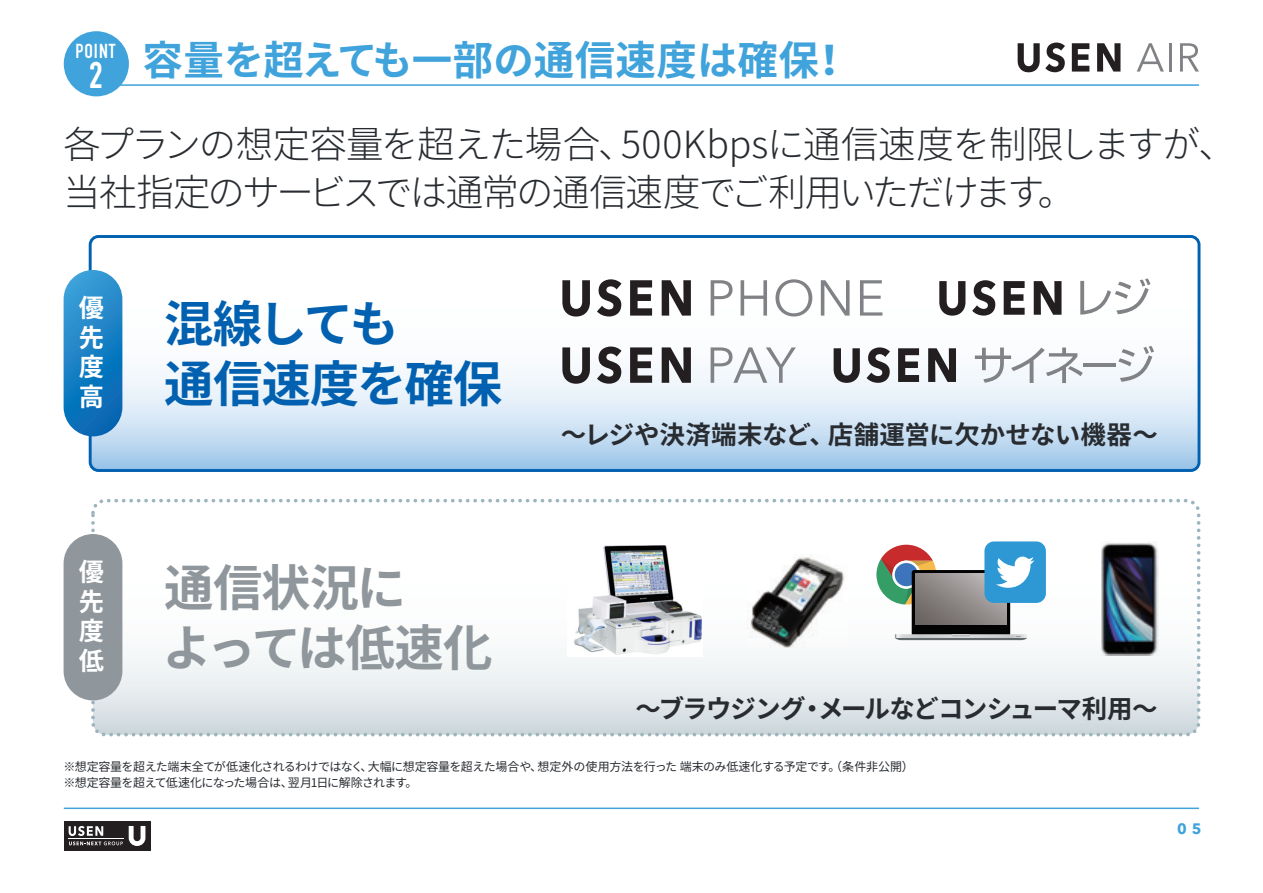
<style>
.page{position:relative;width:1263px;height:893px;background:#fff}
.page>*{position:absolute;margin:0;border:0;box-sizing:border-box;transform-origin:0 0}
.t1{font:700 49.5px/60px "Noto Sans CJ Kjp";letter-spacing:-.035em;color:#0161b0}
.t2{font:700 49.5px/60px "Noto Sans CJ Kjp";letter-spacing:-.025em;color:#90979c}
.t3{font:700 40.5px "Noto Sans CJ Kjp";letter-spacing:.005em;color:#40a3db}
.t4{font:300 37.5px/48px "Noto Sans CJ Kjp";letter-spacing:-.04em;color:#282c31}
.t5{font:700 25.5px "Noto Sans CJ Kjp";color:#282c31}
.t6{font:700 25.5px "Noto Sans CJ Kjp";letter-spacing:-.055em;color:#282c31}
.t7{font:700 25.2px/29.7px "Noto Sans CJ Kjp";color:#fff;text-align:justify}
.t8{font:700 19.95px "DIN Condensed";letter-spacing:.05em;color:#fff}
.t9{font:700 15px "Avenir Next LT Pro";color:#40a3db}
.t10{font:12px/16.5px "Noto Sans CJ Kjp";letter-spacing:-.03em;color:#282c31}
</style>
<div class="page">
<svg style="left:96px;top:504px;width:1099px;height:227px"></svg>
<div style="left:91px;top:499px;width:1109px;height:237px;border:4px dashed #9bb4bd;border-radius:12px"></div>
<svg style="left:90px;top:236px;width:1107px;height:233px"></svg>
<div style="left:89px;top:235px;width:1112px;height:237px;border:3px solid #0161b0;border-radius:8px"></div>
<svg style="left:64px;top:270px;width:58px;height:166px;background:#1a80c4"></svg>
<div style="left:64px;top:534px;width:58px;height:166px;background:#90979c;border-radius:29px"></div>
<div style="left:984px;top:541px;width:62px;height:62px;background:#2d98d4;border-radius:10px"></div>
<svg style="left:876px;top:544px;width:158px;height:96px"></svg>
<img style="left:568px;top:545px;width:135px;height:111px">
<img style="left:747px;top:554px;width:101px;height:93px">
<img style="left:1101px;top:541px;width:57px;height:114px">
<svg style="left:562px;top:280px;width:28px;height:36px"></svg>
<svg style="left:597px;top:279px;width:25px;height:37px"></svg>
<svg style="left:630px;top:280px;width:22px;height:35px"></svg>
<svg style="left:662px;top:280px;width:29px;height:35px"></svg>
<svg style="left:711px;top:280px;width:22px;height:35px"></svg>
<svg style="left:741px;top:280px;width:26px;height:35px"></svg>
<svg style="left:776px;top:279px;width:36px;height:37px"></svg>
<svg style="left:821px;top:280px;width:29px;height:35px"></svg>
<svg style="left:860px;top:280px;width:22px;height:35px"></svg>
<svg style="left:939px;top:281px;width:27px;height:34px"></svg>
<svg style="left:972px;top:280px;width:24px;height:35px"></svg>
<svg style="left:1004px;top:281px;width:21px;height:34px"></svg>
<svg style="left:1034px;top:281px;width:28px;height:34px"></svg>
<svg style="left:1080px;top:278px;width:70px;height:36px"></svg>
<svg style="left:562px;top:347px;width:28px;height:37px"></svg>
<svg style="left:597px;top:346px;width:25px;height:37px"></svg>
<svg style="left:630px;top:347px;width:22px;height:36px"></svg>
<svg style="left:662px;top:347px;width:29px;height:36px"></svg>
<svg style="left:711px;top:347px;width:85px;height:36px"></svg>
<svg style="left:834px;top:348px;width:26px;height:35px"></svg>
<svg style="left:867px;top:347px;width:23px;height:36px"></svg>
<svg style="left:898px;top:348px;width:21px;height:34px"></svg>
<svg style="left:928px;top:348px;width:28px;height:34px"></svg>
<svg style="left:975px;top:347px;width:108px;height:36px"></svg>
<hr style="left:1083px;top:363px;width:33px;height:4px;background:#808285">
<svg style="left:1118px;top:346px;width:36px;height:36px"></svg>
<hr style="left:64px;top:807px;width:1135px;height:2px;background:#40a3db">
<hr style="left:82px;top:84px;width:1117px;height:2px;background:#40a3db">
<div style="left:64px;top:31px;width:65px;height:65px;background:#40a3db;border-radius:50%"></div>
<svg style="left:1018px;top:43px;width:47px;height:29px"></svg>
<svg style="left:1072px;top:43px;width:17px;height:29px"></svg>
<svg style="left:1097px;top:43px;width:24px;height:29px"></svg>
<svg style="left:1137px;top:43px;width:27px;height:29px"></svg>
<hr style="left:1169px;top:43px;width:3px;height:29px;background:#808285">
<svg style="left:1180px;top:43px;width:19px;height:29px"></svg>
<div style="left:64px;top:821px;width:86px;height:29px;background:#231f20"></div>
<svg style="left:129px;top:826px;width:16px;height:20px"></svg>
<hr style="left:69px;top:838px;width:55px;height:1px;background:#fff">
<svg style="left:69px;top:826px;width:54px;height:19px"></svg>
<h2 class="t3" style="left:89px;top:37px;width:762px"><sub>2</sub> 容量を超えても一部の通信速度は確保！</h2>
<h3 class="t8" style="left:75px;top:37px;width:42px">POINT</h3>
<h3 class="t4" style="left:63px;top:121px;width:1174px">各プランの想定容量を超えた場合、500Kbpsに通信速度を制限しますが、当社指定のサービスでは通常の通信速度でご利用いただけます。</h3>
<h3 class="t7" style="left:79px;top:293px;width:27px">優先度高</h3>
<h3 class="t7" style="left:79px;top:557px;width:27px">優先度低</h3>
<h1 class="t1" style="left:164px;top:295px;width:340px">混線しても<br>通信速度を確保</h1>
<h1 class="t2" style="left:163px;top:558px;width:332px">通信状況に<br>よっては低速化</h1>
<h3 class="t5" style="left:561px;top:420px;width:599px">～レジや決済端末など、店舗運営に欠かせない機器～</h3>
<h3 class="t6" style="left:636px;top:693px;width:524px">～ブラウジング・メールなどコンシューマ利用～</h3>
<p class="t10" style="left:63px;top:758px;width:852px">※想定容量を超えた端末全てが低速化されるわけではなく、大幅に想定容量を超えた場合や、想定外の使用方法を行った 端末のみ低速化する予定です。（条件非公開）※想定容量を超えて低速化になった場合は、翌月1日に解除されます。</p>
<p class="t9" style="left:1177px;top:819px;width:26px">0 5</p>
</div>
